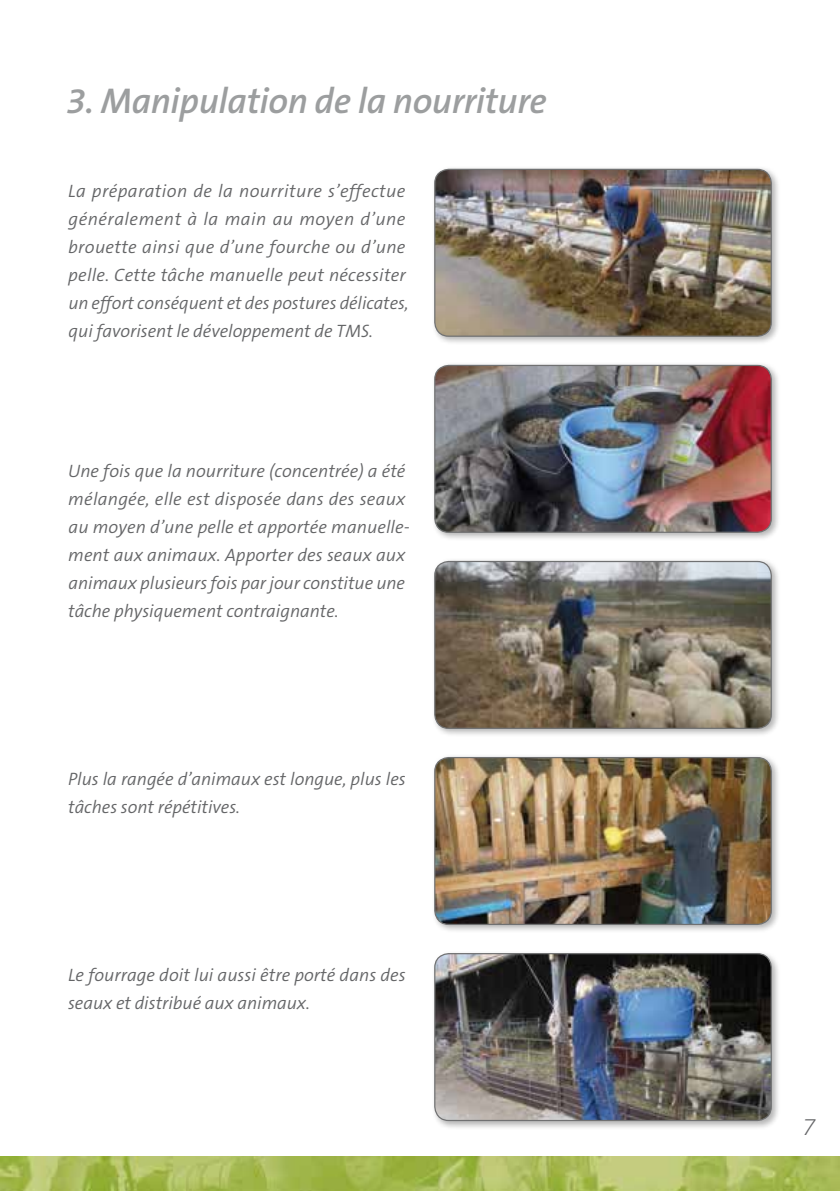
<style>
.page{position:relative;width:840px;height:1191px;background:#fff}
.page>*{position:absolute;margin:0;border:0;box-sizing:border-box;transform-origin:0 0}
.t1{font:italic 600 36px "The Sans B6";letter-spacing:-.01em;color:#9c9e9f}
.t2{font:italic 200 24px "The Sans B2";color:#646567}
.t3{font:italic 300 18px/28px "The Sans B4";color:#646567}
</style>
<div class="page">
<img style="left:0;top:1157px;width:839px;height:34px">
<div style="left:430px;top:165px;width:350px;height:180px;background:#000;opacity:.3"></div>
<img style="left:434px;top:169px;width:336px;height:167px">
<div style="left:434px;top:169px;width:337px;height:168px;border:1px solid #707172;border-radius:14px"></div>
<div style="left:430px;top:361px;width:350px;height:180px;background:#000;opacity:.3"></div>
<img style="left:434px;top:365px;width:336px;height:167px">
<div style="left:434px;top:365px;width:337px;height:168px;border:1px solid #707172;border-radius:14px"></div>
<div style="left:430px;top:557px;width:350px;height:180px;background:#000;opacity:.3"></div>
<img style="left:434px;top:561px;width:336px;height:167px">
<div style="left:434px;top:561px;width:337px;height:168px;border:1px solid #707172;border-radius:14px"></div>
<div style="left:430px;top:753px;width:350px;height:180px;background:#000;opacity:.3"></div>
<img style="left:434px;top:757px;width:336px;height:167px">
<div style="left:434px;top:757px;width:337px;height:168px;border:1px solid #707172;border-radius:14px"></div>
<div style="left:430px;top:949px;width:350px;height:180px;background:#000;opacity:.3"></div>
<img style="left:434px;top:953px;width:336px;height:167px">
<div style="left:434px;top:953px;width:337px;height:168px;border:1px solid #707172;border-radius:14px"></div>
<h1 class="t1" style="left:66px;top:82px;width:482px">3. Manipulation de la nourriture</h1>
<p class="t3" style="left:68px;top:178px;width:342px">La préparation de la nourriture s’effectue généralement à la main au moyen d’une brouette ainsi que d’une fourche ou d’une pelle. Cette tâche manuelle peut nécessiter un effort conséquent et des postures délicates, qui favorisent le développement de TMS.</p>
<p class="t3" style="left:68px;top:458px;width:343px">Une fois que la nourriture (concentrée) a été mélangée, elle est disposée dans des seaux au moyen d’une pelle et apportée manuelle&shy;ment aux animaux. Apporter des seaux aux animaux plusieurs fois par jour constitue une tâche physiquement contraignante.</p>
<p class="t3" style="left:68px;top:766px;width:339px">Plus la rangée d’animaux est longue, plus les tâches sont répétitives.</p>
<p class="t3" style="left:68px;top:962px;width:339px">Le fourrage doit lui aussi être porté dans des seaux et distribué aux animaux.</p>
<h2 class="t2" style="left:801px;top:1114px;width:15px">7</h2>
</div>
